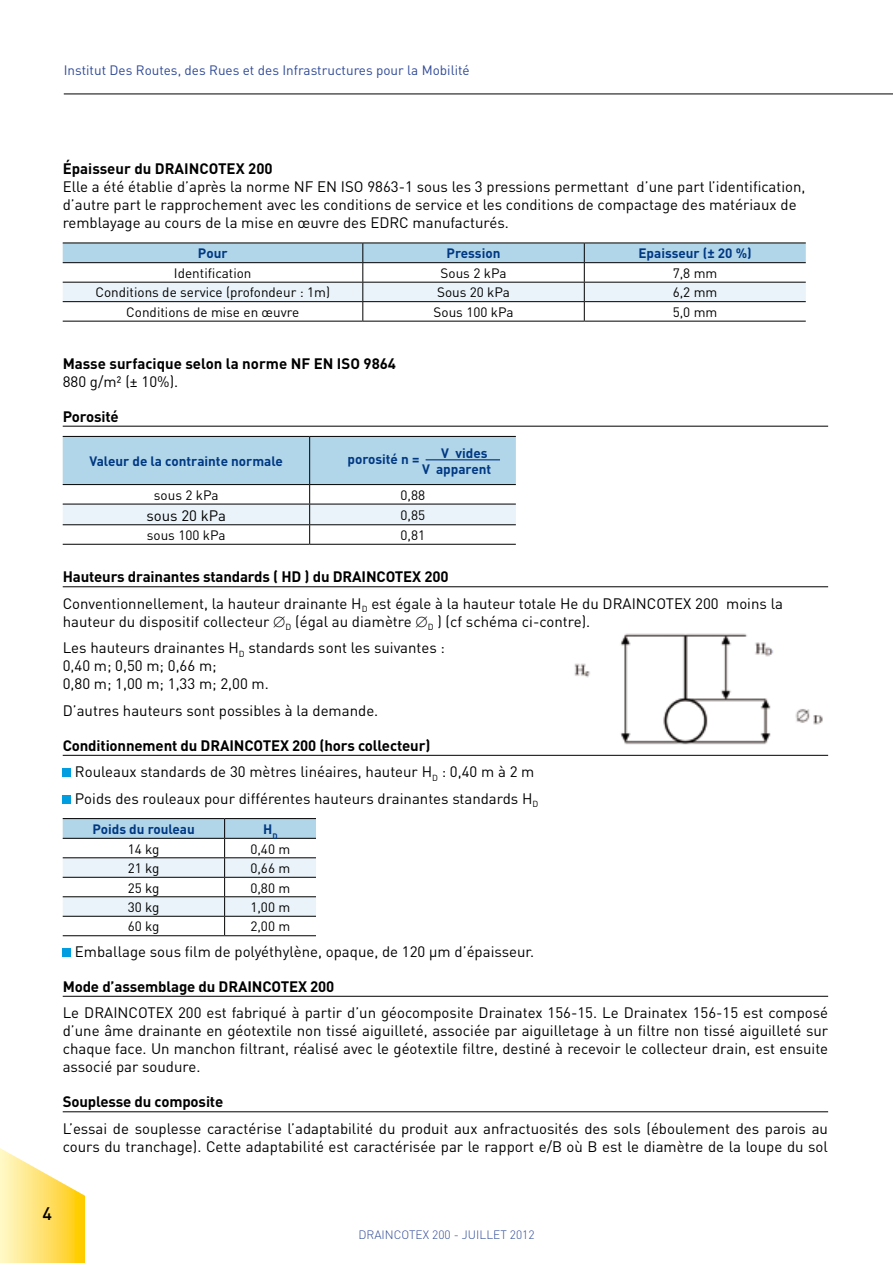
<style>
.page{position:relative;width:893px;height:1263px;background:#fff}
.page>*{position:absolute;margin:0;border:0;box-sizing:border-box;transform-origin:0 0}
.t1{font:500 18px "DIN";color:#000}
.t2{font:15px/18px "DIN";color:#000}
.t3{font:700 15px "DIN";letter-spacing:-.01em;color:#000}
.t4{font:13.5px "DIN";color:#000}
.t5{font:700 13.5px/16.2px "DIN";color:#003882;text-align:right}
.t6{font:13.5px "DIN";color:#2f4a97}
.t7{font:300 12px "DIN";color:#2f4a97}
.s1{font-weight:700}
</style>
<div class="page">
<svg style="left:0;top:1148px;width:85px;height:115px"></svg>
<hr style="left:63px;top:426px;width:765px;height:1px;background:#000">
<hr style="left:63px;top:586px;width:765px;height:1px;background:#000">
<hr style="left:63px;top:755px;width:765px;height:1px;background:#000">
<hr style="left:63px;top:996px;width:765px;height:1px;background:#000">
<hr style="left:63px;top:1111px;width:765px;height:1px;background:#000">
<hr style="left:363px;top:321px;width:221px;height:1px;background:#000">
<hr style="left:63px;top:321px;width:300px;height:1px;background:#000">
<svg style="left:63px;top:243px;width:743px;height:78px"></svg>
<hr style="left:584px;top:321px;width:222px;height:1px;background:#000">
<hr style="left:63px;top:544px;width:247px;height:1px;background:#000">
<svg style="left:63px;top:436px;width:453px;height:108px"></svg>
<hr style="left:310px;top:544px;width:206px;height:1px;background:#000">
<hr style="left:426px;top:459px;width:74px;height:1px;background:#003882">
<div style="left:63px;top:769px;width:8px;height:8px;background:#009ee0"></div>
<div style="left:63px;top:795px;width:8px;height:9px;background:#009ee0"></div>
<hr style="left:63px;top:935px;width:162px;height:1px;background:#000">
<svg style="left:63px;top:818px;width:253px;height:117px"></svg>
<hr style="left:225px;top:935px;width:91px;height:1px;background:#000">
<div style="left:63px;top:948px;width:8px;height:9px;background:#009ee0"></div>
<hr style="left:64px;top:94px;width:829px;height:1px;background:#000">
<img style="left:574px;top:633px;width:249px;height:112px">
<p class="t6" style="left:64px;top:61px;width:407px">Institut Des Routes, des Rues et des Infrastructures pour la Mobilité</p>
<p class="t3" style="left:63px;top:159px;width:211px">Épaisseur du DRAINCOTEX 200</p>
<p class="t2" style="left:63px;top:177px;width:744px">Elle a été établie d’après la norme NF EN ISO 9863-1 sous les 3 pressions permettant d’une part l’identification, d’autre part le rapprochement avec les conditions de service et les conditions de compactage des matériaux de remblayage au cours de la mise en œuvre des EDRC manufacturés.</p>
<p class="t5" style="left:198px;top:245px;width:31px">Pour</p>
<p class="t5" style="left:447px;top:245px;width:55px">Pression</p>
<p class="t5" style="left:638px;top:245px;width:115px">Epaisseur (± 20 %)</p>
<p class="t4" style="left:174px;top:265px;width:79px">Identification</p>
<p class="t4" style="left:441px;top:265px;width:67px">Sous 2 kPa</p>
<p class="t4" style="left:673px;top:265px;width:46px">7,8 mm</p>
<p class="t4" style="left:95px;top:284px;width:236px">Conditions de service (profondeur : 1m)</p>
<p class="t4" style="left:437px;top:284px;width:74px">Sous 20 kPa</p>
<p class="t4" style="left:673px;top:284px;width:46px">6,2 mm</p>
<p class="t4" style="left:126px;top:304px;width:174px">Conditions de mise en œuvre</p>
<p class="t4" style="left:434px;top:304px;width:81px">Sous 100 kPa</p>
<p class="t4" style="left:673px;top:304px;width:46px">5,0 mm</p>
<p class="t3" style="left:63px;top:353px;width:335px">Masse surfacique selon la norme N F EN ISO 9864</p>
<p class="t2" style="left:63px;top:372px;width:117px">880 g/m² (± 10%).</p>
<p class="t3" style="left:63px;top:406px;width:58px">Porosité</p>
<p class="t5" style="left:89px;top:452px;width:195px">Valeur de la contrainte normale</p>
<p class="t5" style="left:347px;top:450px;width:73px">porosité n =</p>
<p class="t5" style="left:422px;top:444px;width:71px">V vides<br>V apparent</p>
<p class="t4" style="left:154px;top:486px;width:66px">sous 2 kPa</p>
<p class="t4" style="left:400px;top:486px;width:26px">0,88</p>
<p class="t2" style="left:146px;top:506px;width:81px">sous 20 kPa</p>
<p class="t4" style="left:400px;top:507px;width:26px">0,85</p>
<p class="t4" style="left:147px;top:527px;width:80px">sous 100 kPa</p>
<p class="t4" style="left:400px;top:527px;width:26px">0,81</p>
<p class="t2" style="left:63px;top:563px;width:722px;line-height:26.5px"><span class="s1">Hauteurs drainantes standards ( H D ) du DRAINCOTEX 200<br></span>Conventionnellement, la hauteur drainante H<sub>D</sub> est égale à la hauteur totale He du DRAINCOTEX 200 moins la</p>
<p class="t2" style="left:63px;top:608px;width:529px;line-height:26.5px">hauteur du dispositif collecteur ∅<sub>D</sub> (égal au diamètre ∅<sub>D</sub> ) (cf schéma ci-contre).<br>Les hauteurs drainantes H<sub>D</sub> standards sont les suivantes :</p>
<p class="t2" style="left:63px;top:656px;width:208px">0,40 m; 0,50 m; 0,66 m;<br>0,80 m; 1,00 m; 1,33 m; 2,00 m.</p>
<p class="t2" style="left:63px;top:701px;width:317px">D’autres hauteurs sont possibles à la demande.</p>
<p class="t2" style="left:75px;top:732px;width:465px;line-height:26.5px;text-indent:-12px"><span class="s1">Conditionnement du DRAINCOTEX 200 (hors collecteur)<br></span>Rouleaux standards de 30 mètres linéaires, hauteur H<sub>D</sub> : 0,40 m à 2 m<br>Poids des rouleaux pour différentes hauteurs drainantes standards H<sub>D</sub></p>
<p class="t5" style="left:92px;top:820px;width:104px">Poids du rouleau</p>
<p class="t5" style="left:263px;top:820px;width:16px">H <sub>D</sub></p>
<p class="t4" style="left:128px;top:840px;width:33px">14 kg</p>
<p class="t4" style="left:250px;top:840px;width:41px">0,40 m</p>
<p class="t4" style="left:128px;top:860px;width:33px">21 kg</p>
<p class="t4" style="left:250px;top:860px;width:41px">0,66 m</p>
<p class="t4" style="left:128px;top:879px;width:33px">25 kg</p>
<p class="t4" style="left:250px;top:879px;width:41px">0,80 m</p>
<p class="t4" style="left:128px;top:899px;width:33px">30 kg</p>
<p class="t4" style="left:250px;top:899px;width:41px">1,00 m</p>
<p class="t4" style="left:128px;top:918px;width:33px">60 kg</p>
<p class="t4" style="left:250px;top:918px;width:41px">2,00 m</p>
<p class="t2" style="left:75px;top:942px;width:461px">Emballage sous film de polyéthylène, opaque, de 120 μm d’épaisseur.</p>
<p class="t3" style="left:63px;top:976px;width:273px">Mode d’assemblage du DRAINCOTEX 200</p>
<p class="t2" style="left:63px;top:1003px;width:767px;text-align:justify">Le DRAINCOTEX 200 est fabriqué à partir d’un géocomposite Drainatex 156-15. Le Drainatex 156-15 est composé d’une âme drainante en géotextile non tissé aiguilleté, associée par aiguilletage à un filtre non tissé aiguilleté sur chaque face. Un manchon filtrant, réalisé avec le géotextile filtre, destiné à recevoir le collecteur drain, est ensuite associé par soudure.</p>
<p class="t3" style="left:63px;top:1092px;width:162px">Souplesse du composite</p>
<p class="t2" style="left:63px;top:1119px;width:767px">L’essai de souplesse caractérise l’adaptabilité du produit aux anfractuosités des sols (éboulement des parois au cours du tranchage). Cette adaptabilité est caractérisée par le rapport e/B où B est le diamètre de la loupe du sol</p>
<p class="t1" style="left:43px;top:1201px;width:11px">4</p>
<p class="t7" style="left:358px;top:1228px;width:178px">DRAINCOTEX 200 - jui llet 2012</p>
</div>
